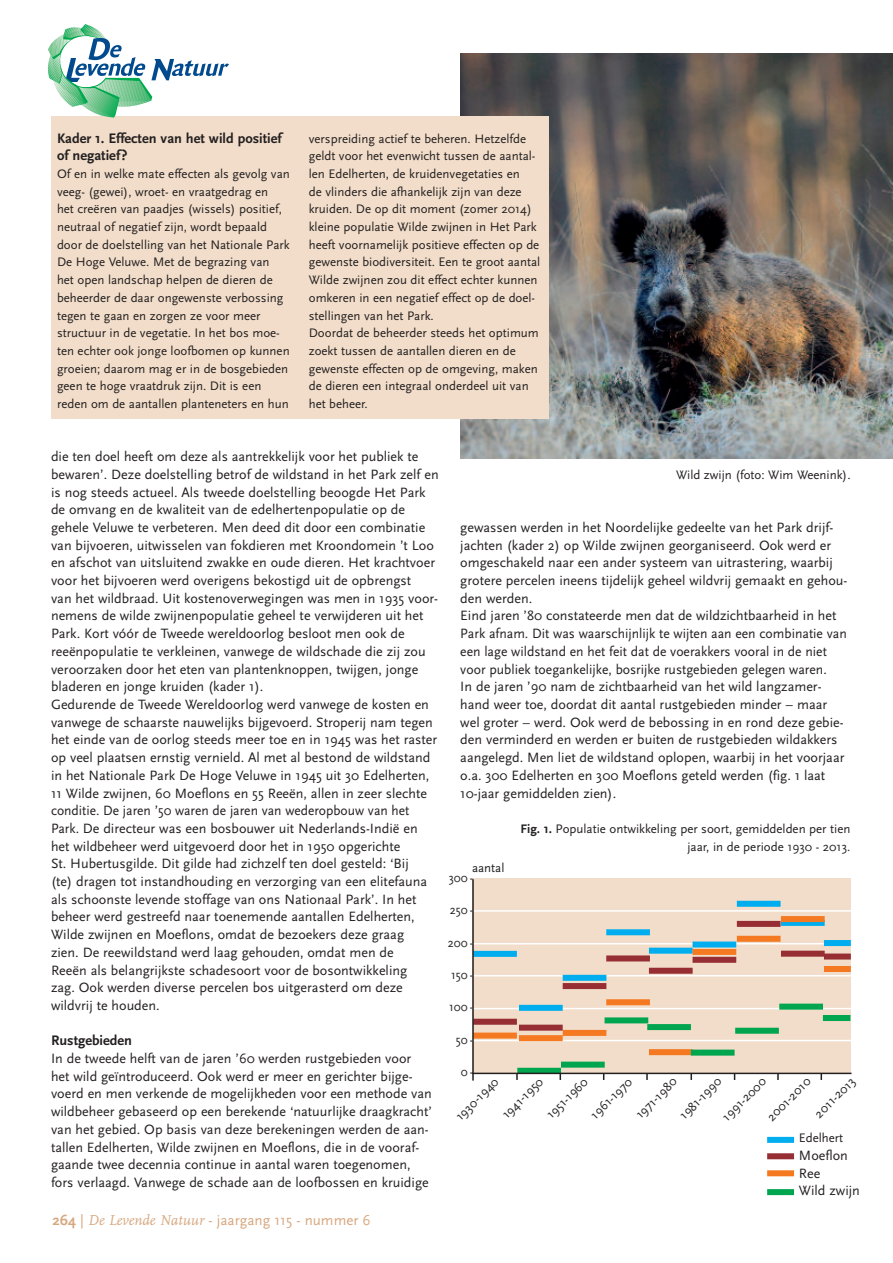
<style>
.page{position:relative;width:893px;height:1263px;background:#fff}
.page>*{position:absolute;margin:0;border:0;box-sizing:border-box;transform-origin:0 0}
.t1{font:15px "Scala Sans";color:#d7a77e}
.t2{font:700 14.4px/17.7px "Scala Sans";color:#231f20}
.t3{font:14.1px/17.7px "Scala Sans";color:#231f20}
.t4{font:12.9px/17.7px "Scala Sans";color:#231f20}
.t5{font:12.9px "Scala Sans";color:#231f20;scale:.94 1}
.s1{font-weight:700}
.s2{font-family:"FF Scala";font-style:italic}
</style>
<div class="page">
<div style="left:473px;top:878px;width:378px;height:195px;background:#f1ddc9"></div>
<svg style="left:516px;top:1074px;width:2px;height:6px"></svg>
<svg style="left:646px;top:1074px;width:2px;height:6px"></svg>
<svg style="left:690px;top:1074px;width:2px;height:6px"></svg>
<svg style="left:777px;top:1074px;width:2px;height:6px"></svg>
<svg style="left:820px;top:1074px;width:2px;height:6px"></svg>
<hr style="left:461px;top:1040px;width:390px;height:1px;background:#fff">
<hr style="left:461px;top:1008px;width:390px;height:1px;background:#fff">
<hr style="left:461px;top:975px;width:390px;height:1px;background:#fff">
<hr style="left:461px;top:943px;width:390px;height:1px;background:#fff">
<hr style="left:461px;top:910px;width:390px;height:2px;background:#fff">
<img style="left:460px;top:54px;width:432px;height:404px">
<div style="left:51px;top:116px;width:498px;height:303px;background:#f1ddc9"></div>
<svg style="left:47px;top:24px;width:182px;height:93px"></svg>
<div style="left:473px;top:951px;width:44px;height:6px;background:#00aeef"></div>
<svg style="left:517px;top:1068px;width:44px;height:5px"></svg>
<div style="left:473px;top:1019px;width:44px;height:6px;background:#962e33"></div>
<div style="left:473px;top:1032px;width:44px;height:6px;background:#f47921"></div>
<div style="left:519px;top:1005px;width:44px;height:6px;background:#00aeef"></div>
<div style="left:519px;top:1025px;width:44px;height:6px;background:#962e33"></div>
<div style="left:519px;top:1035px;width:44px;height:6px;background:#f47921"></div>
<div style="left:561px;top:1061px;width:44px;height:6px;background:#00a54f"></div>
<div style="left:563px;top:975px;width:43px;height:6px;background:#00aeef"></div>
<div style="left:563px;top:983px;width:43px;height:6px;background:#962e33"></div>
<div style="left:563px;top:1030px;width:43px;height:6px;background:#f47921"></div>
<div style="left:605px;top:1017px;width:43px;height:6px;background:#00a54f"></div>
<div style="left:606px;top:929px;width:44px;height:6px;background:#00aeef"></div>
<div style="left:606px;top:955px;width:44px;height:6px;background:#962e33"></div>
<div style="left:606px;top:999px;width:44px;height:6px;background:#f47921"></div>
<div style="left:647px;top:1024px;width:44px;height:6px;background:#00a54f"></div>
<div style="left:649px;top:948px;width:44px;height:6px;background:#00aeef"></div>
<div style="left:649px;top:968px;width:44px;height:6px;background:#962e33"></div>
<div style="left:649px;top:1049px;width:44px;height:6px;background:#f47921"></div>
<div style="left:691px;top:1049px;width:44px;height:6px;background:#00a54f"></div>
<div style="left:693px;top:941px;width:43px;height:6px;background:#00aeef"></div>
<div style="left:693px;top:957px;width:43px;height:6px;background:#962e33"></div>
<div style="left:693px;top:949px;width:43px;height:6px;background:#f47921"></div>
<div style="left:735px;top:1028px;width:44px;height:6px;background:#00a54f"></div>
<div style="left:737px;top:901px;width:43px;height:6px;background:#00aeef"></div>
<div style="left:737px;top:921px;width:43px;height:6px;background:#962e33"></div>
<div style="left:737px;top:936px;width:43px;height:6px;background:#f47921"></div>
<div style="left:779px;top:1004px;width:44px;height:6px;background:#00a54f"></div>
<svg style="left:781px;top:922px;width:44px;height:4px"></svg>
<div style="left:781px;top:951px;width:44px;height:6px;background:#962e33"></div>
<div style="left:781px;top:916px;width:44px;height:6px;background:#f47921"></div>
<div style="left:823px;top:1015px;width:27px;height:6px;background:#00a54f"></div>
<div style="left:824px;top:940px;width:27px;height:6px;background:#00aeef"></div>
<div style="left:824px;top:953px;width:27px;height:6px;background:#962e33"></div>
<div style="left:824px;top:966px;width:27px;height:6px;background:#f47921"></div>
<div style="left:767px;top:1189px;width:27px;height:6px;background:#00a54f"></div>
<div style="left:767px;top:1137px;width:27px;height:6px;background:#00aeef"></div>
<div style="left:767px;top:1153px;width:27px;height:6px;background:#962e33"></div>
<div style="left:767px;top:1170px;width:27px;height:6px;background:#f47921"></div>
<hr style="left:472px;top:1073px;width:379px;height:1px;background:#231f20">
<hr style="left:472px;top:879px;width:2px;height:201px;background:#231f20">
<p class="t2" style="left:57px;top:129px;width:226px">Kader 1. Effecten van het wild positief of negatief?</p>
<p class="t4" style="left:57px;top:165px;width:234px">Of en in welke mate effecten als gevolg van veeg- (gewei), wroet- en vraatgedrag en<br>het creëren van paadjes (wissels) positief, neutraal of negatief zijn, wordt bepaald door de doelstelling van het Nationale Park De Hoge Veluwe. Met de begrazing van<br>het open landschap helpen de dieren de beheerder de daar ongewenste verbossing tegen te gaan en zorgen ze voor meer structuur in de vegetatie. In het bos moe&shy;ten echter ook jonge loofbomen op kunnen groeien; daarom mag er in de bosgebieden geen te hoge vraatdruk zijn. Dit is een reden om de aantallen planteneters en hun</p>
<p class="t4" style="left:309px;top:129px;width:233px">verspreiding actief te beheren. Hetzelfde geldt voor het evenwicht tussen de aantal&shy;len Edelherten, de kruidenvegetaties en<br>de vlinders die afhankelijk zijn van deze kruiden. De op dit moment (zomer 2014) kleine populatie Wilde zwijnen in Het Park heeft voornamelijk positieve effecten op de gewenste biodiversiteit. Een te groot aantal Wilde zwijnen zou dit effect echter kunnen omkeren in een negatief effect op de doel&shy;stellingen van het Park.<br>Doordat de beheerder steeds het optimum zoekt tussen de aantallen dieren en de gewenste effecten op de omgeving, maken de dieren een integraal onderdeel uit van het beheer.</p>
<p class="t3" style="left:51px;top:447px;width:389px">die ten doel heeft om deze als aantrekkelijk voor het publiek te bewaren’. Deze doelstelling betrof de wildstand in het Park zelf en is nog steeds actueel. Als tweede doelstelling beoogde Het Park de omvang en de kwaliteit van de edelhertenpopulatie op de gehele Veluwe te verbeteren. Men deed dit door een combinatie van bijvoeren, uitwisselen van fokdieren met Kroondomein ’t Loo en afschot van uitsluitend zwakke en oude dieren. Het krachtvoer voor het bijvoeren werd overigens bekostigd uit de opbrengst<br>van het wildbraad. Uit kostenoverwegingen was men in 1935 voor&shy;nemens de wilde zwijnenpopulatie geheel te verwijderen uit het Park. Kort vóór de Tweede wereldoorlog besloot men ook de reeënpopulatie te verkleinen, vanwege de wildschade die zij zou veroorzaken door het eten van plantenknoppen, twijgen, jonge bladeren en jonge kruiden (kader 1).<br>Gedurende de Tweede Wereldoorlog werd vanwege de kosten en vanwege de schaarste nauwelijks bijgevoerd. Stroperij nam tegen het einde van de oorlog steeds meer toe en in 1945 was het raster op veel plaatsen ernstig vernield. Al met al bestond de wildstand in het Nationale Park De Hoge Veluwe in 1945 uit 30 Edelherten, 11 Wilde zwijnen, 60 Moeflons en 55 Reeën, allen in zeer slechte conditie. De jaren ’50 waren de jaren van wederopbouw van het Park. De directeur was een bosbouwer uit Nederlands-Indië en het wildbeheer werd uitgevoerd door het in 1950 opgerichte<br>St. Hubertusgilde. Dit gilde had zichzelf ten doel gesteld: ‘Bij<br>(te) dragen tot instandhouding en verzorging van een elitefauna als schoonste levende stoffage van ons Nationaal Park’. In het beheer werd gestreefd naar toenemende aantallen Edelherten, Wilde zwijnen en Moeflons, omdat de bezoekers deze graag<br>zien. De reewildstand werd laag gehouden, omdat men de<br>Reeën als belangrijkste schadesoort voor de bosontwikkeling<br>zag. Ook werden diverse percelen bos uitgerasterd om deze wildvrij te houden.</p>
<p class="t2" style="left:51px;top:1031px;width:83px">Rustgebieden</p>
<p class="t3" style="left:51px;top:1049px;width:382px">In de tweede helft van de jaren ’60 werden rustgebieden voor het wild geïntroduceerd. Ook werd er meer en gerichter bijge&shy;voerd en men verkende de mogelijkheden voor een methode van wildbeheer gebaseerd op een berekende ‘natuurlijke draagkracht’ van het gebied. Op basis van deze berekeningen werden de aan&shy;tallen Edelherten, Wilde zwijnen en Moeflons, die in de vooraf&shy;gaande twee decennia continue in aantal waren toegenomen, fors verlaagd. Vanwege de schade aan de loofbossen en kruidige</p>
<p class="t1" style="left:53px;top:1211px;width:320px"><span class="s1">264</span> | <span class="s2">De Levende Natuur</span> - jaargang 115 - nummer 6</p>
<p class="t4" style="left:676px;top:465px;width:176px">Wild zwijn (foto: Wim Weenink).</p>
<p class="t3" style="left:460px;top:518px;width:389px">gewassen werden in het Noordelijke gedeelte van het Park drijf&shy;jachten (kader 2) op Wilde zwijnen georganiseerd. Ook werd er omgeschakeld naar een ander systeem van uitrastering, waarbij grotere percelen ineens tijdelijk geheel wildvrij gemaakt en gehou&shy;den werden.<br>Eind jaren ’80 constateerde men dat de wildzichtbaarheid in het Park afnam. Dit was waarschijnlijk te wijten aan een combinatie van een lage wildstand en het feit dat de voerakkers vooral in de niet voor publiek toegankelijke, bosrijke rustgebieden gelegen waren.<br>In de jaren ’90 nam de zichtbaarheid van het wild langzamer&shy;hand weer toe, doordat dit aantal rustgebieden minder – maar wel groter – werd. Ook werd de bebossing in en rond deze gebie&shy;den verminderd en werden er buiten de rustgebieden wildakkers aangelegd. Men liet de wildstand oplopen, waarbij in het voorjaar o.a. 300 Edelherten en 300 Moeflons geteld werden (fig. 1 laat 10-jaar gemiddelden zien).</p>
<p class="t4" style="left:520px;top:819px;width:331px;text-align:right"><span class="s1">Fig. 1.</span> Populatie ontwikkeling per soort, gemiddelden per tien jaar, in de periode 1930 - 2013.</p>
<p class="t4" style="left:472px;top:859px;width:34px">aantal</p>
<p class="t5" style="left:449px;top:870px;width:27px">300 -</p>
<p class="t5" style="left:450px;top:902px;width:26px">250 -</p>
<p class="t5" style="left:448px;top:935px;width:28px">200 -</p>
<p class="t5" style="left:451px;top:967px;width:25px">150 -</p>
<p class="t5" style="left:449px;top:999px;width:27px">100 -</p>
<p class="t5" style="left:456px;top:1032px;width:20px">50-</p>
<p class="t5" style="left:461px;top:1064px;width:14px">0-</p>
<p class="t4" style="left:451px;top:1112px;width:56px;rotate:-45deg">1930-1940</p>
<p class="t4" style="left:498px;top:1110px;width:54px;rotate:-45deg">1941-1950</p>
<p class="t4" style="left:542px;top:1110px;width:54px;rotate:-45deg">1951-1960</p>
<p class="t4" style="left:586px;top:1110px;width:55px;rotate:-45deg">1961-1970</p>
<p class="t4" style="left:631px;top:1110px;width:54px;rotate:-45deg">1971-1980</p>
<p class="t4" style="left:675px;top:1110px;width:55px;rotate:-45deg">1981-1990</p>
<p class="t4" style="left:718px;top:1112px;width:58px;rotate:-45deg">1991-2000</p>
<p class="t4" style="left:763px;top:1112px;width:57px;rotate:-45deg">2001-2010</p>
<p class="t4" style="left:810px;top:1109px;width:53px;rotate:-45deg">2011-2013</p>
<p class="t4" style="left:799px;top:1129px;width:46px">Edelhert</p>
<p class="t3" style="left:799px;top:1146px;width:63px">Moeflon<br>Ree<br>Wild zwijn</p>
</div>
